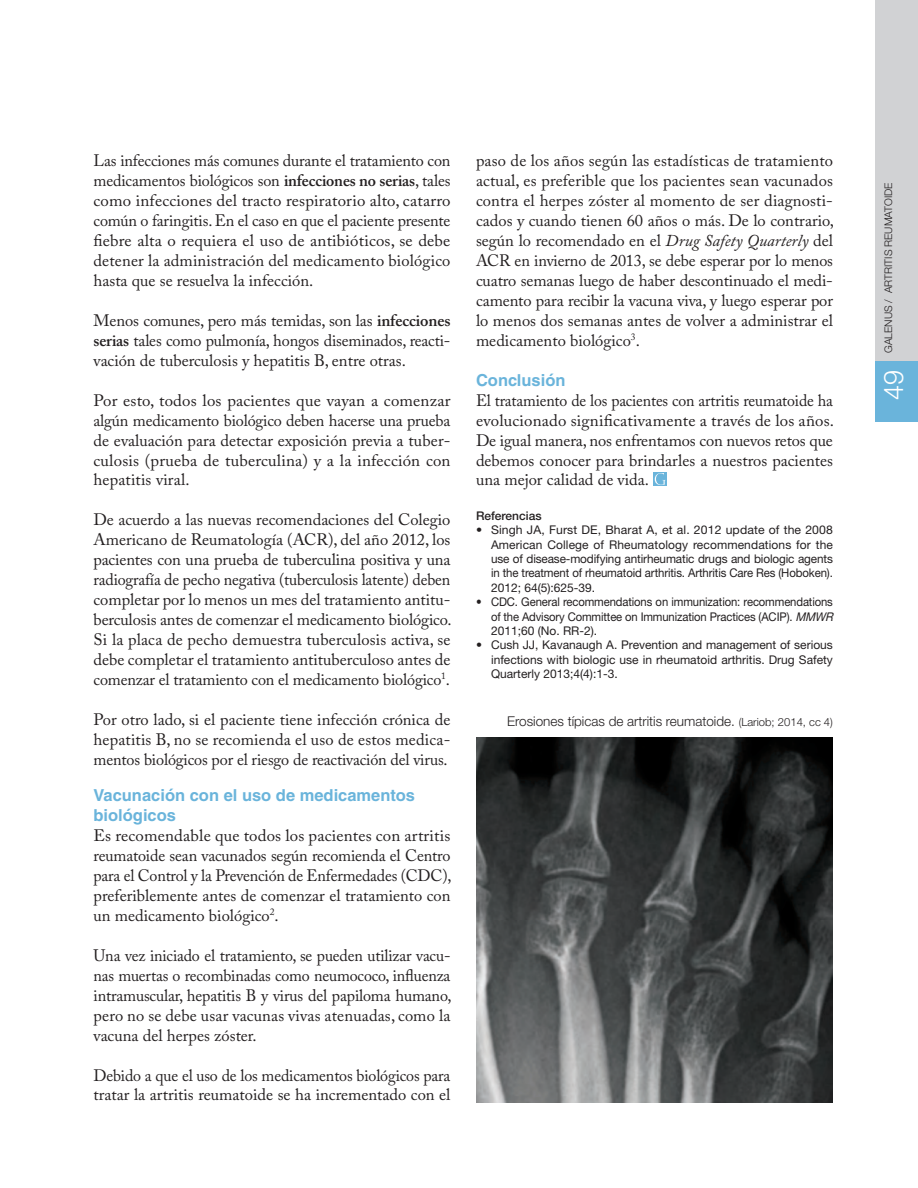
<style>
.page{position:relative;width:918px;height:1188px;background:#fff}
.page>*{position:absolute;margin:0;border:0;box-sizing:border-box;transform-origin:0 0}
.t1{font:300 27px "Helvetica Neue";color:#fff}
.t2{font:16.5px/20px "Adobe Caslon Pro";color:#231f20;text-align:justify}
.t3{font:16.5px/20px "Adobe Caslon Pro";color:#231f20;text-align:justify;scale:.96 1}
.t4{font:700 16.5px/20px "Helvetica LT Std";color:#6ab4db}
.t5{font:300 13.5px "Helvetica Neue";color:#231f20}
.t6{font:12px/14.4px "Helvetica Neue";letter-spacing:-.01em;color:#231f20;text-align:justify}
.t7{font:12px/14.4px "Helvetica Neue";letter-spacing:-.01em;color:#231f20;scale:.94 1}
.t8{font:500 12px "Helvetica Neue";color:#231f20}
.t9{font:300 10.5px "Helvetica Neue";color:#231f20}
.s1{font-weight:600}
.s2{font-style:italic}
.s3{font-size:11.25px}
</style>
<div class="page">
<svg style="left:653px;top:472px;width:14px;height:14px"></svg>
<svg style="left:655px;top:473px;width:11px;height:12px"></svg>
<img style="left:476px;top:737px;width:357px;height:366px">
<div style="left:875px;top:0;width:43px;height:412px;background:#d1d2d4"></div>
<div style="left:875px;top:361px;width:43px;height:61px;background:#6ab4db"></div>
<p class="t2" style="left:94px;top:151px;width:358px">Las infecciones más comunes durante el tratamiento con medicamentos biológicos son <span class="s1">infecciones no serias</span>, tales como infecciones del tracto respiratorio alto, catarro común o faringitis. En el caso en que el paciente presente fiebre alta o requiera el uso de antibióticos, se debe detener la administración del medicamento biológico hasta que se resuelva la infección.</p>
<p class="t2" style="left:94px;top:310px;width:358px">Menos comunes, pero más temidas, son las <span class="s1">infecciones serias</span> tales como pulmonía, hongos diseminados, reacti&shy;vación de tuberculosis y hepatitis B, entre otras.</p>
<p class="t2" style="left:94px;top:390px;width:358px">Por esto, todos los pacientes que vayan a comenzar algún medicamento biológico deben hacerse una prueba de evaluación para detectar exposición previa a tuber&shy;culosis (prueba de tuberculina) y a la infección con hepatitis viral.</p>
<p class="t2" style="left:94px;top:510px;width:360px">De acuerdo a las nuevas recomendaciones del Colegio Americano de Reumatología (ACR), del año 2012, los pacientes con una prueba de tuberculina positiva y una radiografía de pecho negativa (tuberculosis latente) deben completar por lo menos un mes del tratamiento antitu&shy;berculosis antes de comenzar el medicamento biológico.<br>Si la placa de pecho demuestra tuberculosis activa, se debe completar el tratamiento antituberculoso antes de comenzar el tratamiento con el medicamento biológico<sup>1</sup>.</p>
<p class="t2" style="left:94px;top:709px;width:359px">Por otro lado, si el paciente tiene infección crónica de hepatitis B, no se recomienda el uso de estos medica&shy;mentos biológicos por el riesgo de reactivación del virus.</p>
<p class="t4" style="left:94px;top:785px;width:323px">Vacunación con el uso de medicamentos biológicos</p>
<p class="t2" style="left:94px;top:825px;width:360px">Es recomendable que todos los pacientes con artritis reumatoide sean vacunados según recomienda el Centro para el Control y la Prevención de Enfermedades (CDC), preferiblemente antes de comenzar el tratamiento con un medicamento biológico<sup>2</sup>.</p>
<p class="t2" style="left:94px;top:945px;width:360px">Una vez iniciado el tratamiento, se pueden utilizar vacu&shy;nas muertas o recombinadas como neumococo, influenza intramuscular, hepatitis B y virus del papiloma humano, pero no se debe usar vacunas vivas atenuadas, como la vacuna del herpes zóster.</p>
<p class="t2" style="left:94px;top:1065px;width:358px">Debido a que el uso de los medicamentos biológicos para tratar la artritis reumatoide se ha incrementado con el</p>
<p class="t2" style="left:476px;top:151px;width:360px">paso de los años según las estadísticas de tratamiento actual, es preferible que los pacientes sean vacunados contra el herpes zóster al momento de ser diagnosti&shy;cados y cuando tienen 60 años o más. De lo contrario, según lo recomendado en el <span class="s2">Drug Safety Quarterly</span> del ACR en invierno de 2013, se debe esperar por lo menos cuatro semanas luego de haber descontinuado el medi&shy;camento para recibir la vacuna viva, y luego esperar por lo menos dos semanas antes de volver a administrar el medicamento biológico<sup>3</sup>.</p>
<p class="t4" style="left:476px;top:370px;width:91px">Conclusión</p>
<p class="t3" style="left:476px;top:390px;width:375px">El tratamiento de los pacientes con artritis reumatoide ha evolucionado significativamente a través de los años.<br>De igual manera, nos enfrentamos con nuevos retos que debemos conocer para brindarles a nuestros pacientes una mejor calidad de vida.</p>
<p class="t8" style="left:476px;top:508px;width:67px">Referencias</p>
<p class="t6" style="left:491px;top:523px;width:343px;text-indent:-15px">• Singh JA, Furst DE, Bharat A, et al. 2012 update of the 2008<br>American College of Rheumatology recommendations for the use of disease-modifying antirheumatic drugs and biologic agents in the treatment of rheumatoid arthritis. Arthritis Care Res (Hoboken).<br>2012; 64(5):625-39.</p>
<p class="t7" style="left:491px;top:595px;width:369px;text-indent:-15px">• CDC. General recommendations on immunization: recommendations of the Advisory Committee on Immunization Practices (ACIP). <span class="s2">MMWR<br></span>2011;60 (No. RR-2).</p>
<p class="t6" style="left:491px;top:638px;width:343px;text-indent:-15px">• Cush JJ, Kavanaugh A. Prevention and management of serious infections with biologic use in rheumatoid arthritis. Drug Safety Quarterly 2013;4(4):1-3.</p>
<p class="t5" style="left:507px;top:713px;width:327px">Erosiones típicas de artritis reumatoide. <span class="s3">(Lariob; 2014, cc 4)</span></p>
<p class="t9" style="left:882px;top:353px;width:171px;rotate:-90deg">GALENUS / Artritis reumatoide</p>
<h1 class="t1" style="left:877px;top:400px;width:32px;rotate:-90deg">49</h1>
</div>
